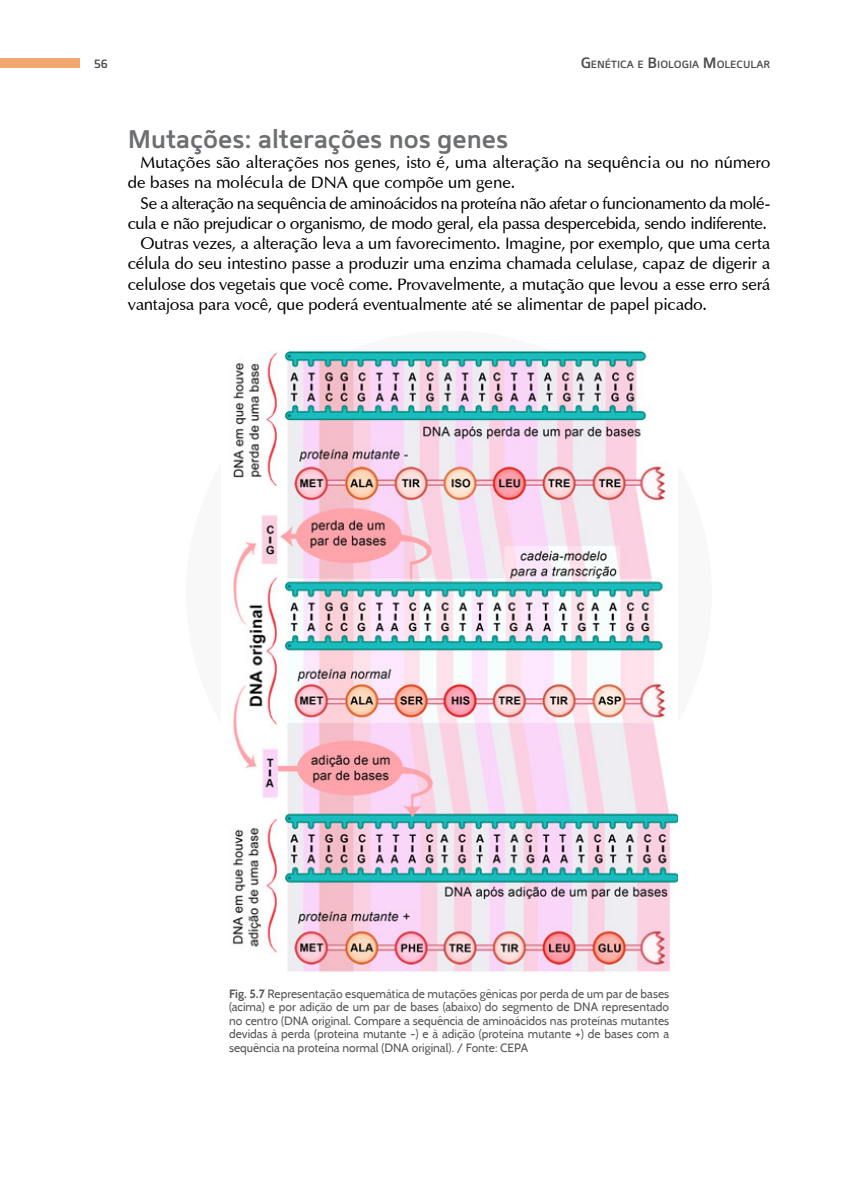
<style>
.page{position:relative;width:864px;height:1187px;background:#fff}
.page>*{position:absolute;margin:0;border:0;box-sizing:border-box;transform-origin:0 0}
.t1{font:600 25.5px "Mentone";color:#6d6e71}
.t2{font:16.8px/20.2px "Optima";letter-spacing:-.015em;color:#000}
.t3{font:12px/13.5px "Cabin";color:#58595b;text-align:justify}
.t4{font:600 12px "Mentone";color:#4d4d4f}
.t5{font:600 10.5px "Mentone";color:#4d4d4f}
.s1{font-size:15px}
.s2{font-weight:700}
</style>
<div class="page">
<div style="left:0;top:59px;width:80px;height:9px;background:#f3a770"></div>
<img style="left:232px;top:351px;width:444px;height:621px">
<p class="t4" style="left:94px;top:56px;width:15px">56</p>
<p class="t5" style="left:580px;top:58px;width:191px"><span class="s1">G</span>ENÉTICA E <span class="s1">B</span>IOLOGIA <span class="s1">M</span>OLECULAR</p>
<h1 class="t1" style="left:128px;top:123px;width:382px">Mutações: alterações nos genes</h1>
<p class="t2" style="left:128px;top:152px;width:644px;text-indent:13px">Mutações são alterações nos genes, isto é, uma alteração na sequência ou no número de bases na molécula de DNA que compõe um gene.</p>
<p class="t2" style="left:140px;top:193px;width:631px">Se a alteração na sequência de aminoácidos na proteína não afetar o funcionamento da molé-</p>
<p class="t2" style="left:128px;top:213px;width:640px">cula e não prejudicar o organismo, de modo geral, ela passa despercebida, sendo indiferente.</p>
<p class="t2" style="left:140px;top:233px;width:631px">Outras vezes, a alteração leva a um favorecimento. Imagine, por exemplo, que uma certa</p>
<p class="t2" style="left:128px;top:253px;width:643px">célula do seu intestino passe a produzir uma enzima chamada celulase, capaz de digerir a</p>
<p class="t2" style="left:128px;top:274px;width:644px">celulose dos vegetais que você come. Provavelmente, a mutação que levou a esse erro será</p>
<p class="t2" style="left:128px;top:294px;width:580px">vantajosa para você, que poderá eventualmente até se alimentar de papel picado.</p>
<p class="t3" style="left:229px;top:986px;width:441px"><span class="s2">Fig. 5.7</span> Representação esquemática de mutações gênicas por perda de um par de bases (acima) e por adição de um par de bases (abaixo) do segmento de DNA representado no centro (DNA original. Compare a sequência de aminoácidos nas proteínas mutantes devidas à perda (proteina mutante -) e à adição (proteína mutante +) de bases com a sequência na proteína normal (DNA original). / Fonte: CEPA</p>
</div>
